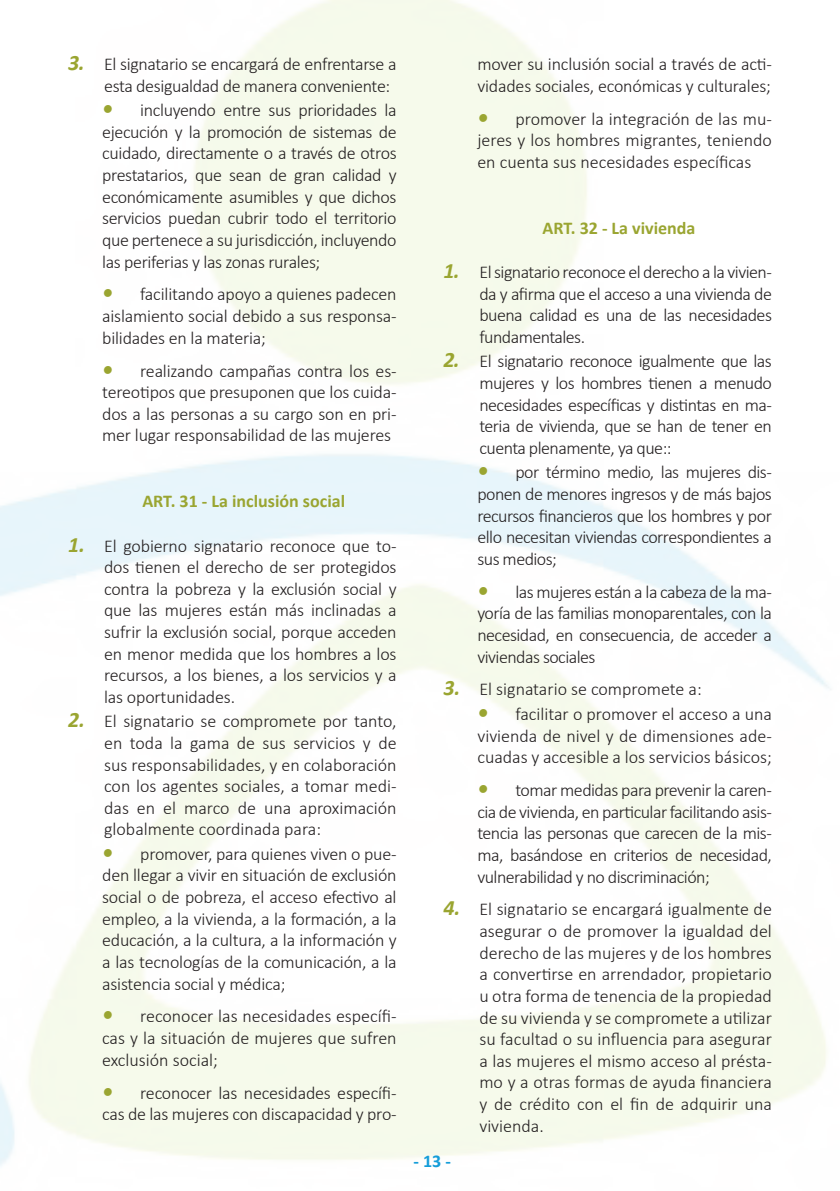
<style>
.page{position:relative;width:840px;height:1191px;background:#fff}
.page>*{position:absolute;margin:0;border:0;box-sizing:border-box;transform-origin:0 0}
.t1{font:300 18px/21.6px "Calibri";letter-spacing:-.01em;color:#231f20;text-align:justify}
.t2{font:700 18px "Calibri";color:#9aa531}
.t3{font:700 18px "Calibri";color:#149dd9}
.s1{font-weight:700;font-style:italic;font-size:22px;color:#9aa531}
</style>
<div class="page">
<p class="t1" style="left:104px;top:53px;width:294px;text-indent:-36px"><span class="s1">3.</span> El signatario se encargará de enfrentarse a esta desigualdad de manera conveniente:</p>
<p class="t1" style="left:102px;top:99px;width:296px"><span class="s1">•</span> incluyendo entre sus prioridades la ejecución y la promoción de sistemas de cuidado, directamente o a través de otros prestatarios, que sean de gran calidad y económicamente asumibles y que dichos servicios puedan cubrir todo el territorio que pertenece a su jurisdicción, incluyendo las periferias y las zonas rurales;</p>
<p class="t1" style="left:102px;top:283px;width:296px"><span class="s1">•</span> facilitando apoyo a quienes padecen aislamiento social debido a sus responsa&shy;bilidades en la materia;</p>
<p class="t1" style="left:102px;top:360px;width:296px"><span class="s1">•</span> realizando campañas contra los es&shy;tereotipos que presuponen que los cuida&shy;dos a las personas a su cargo son en pri&shy;mer lugar responsabilidad de las mujeres</p>
<p class="t2" style="left:142px;top:488px;width:204px">ART. 31 - La inclusión social</p>
<p class="t1" style="left:104px;top:535px;width:294px;text-indent:-36px"><span class="s1">1.</span> El gobierno signatario reconoce que to&shy;dos tienen el derecho de ser protegidos contra la pobreza y la exclusión social y que las mujeres están más inclinadas a sufrir la exclusión social, porque acceden en menor medida que los hombres a los recursos, a los bienes, a los servicios y a las oportunidades.</p>
<p class="t1" style="left:104px;top:710px;width:294px;text-indent:-36px"><span class="s1">2.</span> El signatario se compromete por tanto, en toda la gama de sus servicios y de sus responsabilidades, y en colaboración con los agentes sociales, a tomar medi&shy;das en el marco de una aproximación globalmente coordinada para:</p>
<p class="t1" style="left:102px;top:843px;width:296px"><span class="s1">•</span> promover, para quienes viven o pue&shy;den llegar a vivir en situación de exclusión social o de pobreza, el acceso efectivo al empleo, a la vivienda, a la formación, a la educación, a la cultura, a la información y a las tecnologías de la comunicación, a la asistencia social y médica;</p>
<p class="t1" style="left:102px;top:1005px;width:296px"><span class="s1">•</span> reconocer las necesidades específi&shy;cas y la situación de mujeres que sufren exclusión social;</p>
<p class="t1" style="left:102px;top:1081px;width:296px"><span class="s1">•</span> reconocer las necesidades específi&shy;cas de las mujeres con discapacidad y pro-</p>
<p class="t1" style="left:477px;top:53px;width:296px">mover su inclusión social a través de acti&shy;vidades sociales, económicas y culturales;</p>
<p class="t1" style="left:477px;top:108px;width:296px"><span class="s1">•</span> promover la integración de las mu&shy;jeres y los hombres migrantes, teniendo en cuenta sus necesidades específicas</p>
<p class="t2" style="left:542px;top:215px;width:154px">ART. 32 - La vivienda</p>
<p class="t1" style="left:479px;top:261px;width:294px;text-indent:-36px"><span class="s1">1.</span> El signatario reconoce el derecho a la vivien&shy;da y afirma que el acceso a una vivienda de buena calidad es una de las necesidades fundamentales.</p>
<p class="t1" style="left:479px;top:350px;width:294px;text-indent:-36px"><span class="s1">2.</span> El signatario reconoce igualmente que las mujeres y los hombres tienen a menudo necesidades específicas y distintas en ma&shy;teria de vivienda, que se han de tener en cuenta plenamente, ya que::</p>
<p class="t1" style="left:477px;top:461px;width:296px"><span class="s1">•</span> por término medio, las mujeres dis&shy;ponen de menores ingresos y de más bajos recursos financieros que los hombres y por ello necesitan viviendas correspondientes a sus medios;</p>
<p class="t1" style="left:477px;top:581px;width:296px"><span class="s1">•</span> las mujeres están a la cabeza de la ma&shy;yoría de las familias monoparentales, con la necesidad, en consecuencia, de acceder a viviendas sociales</p>
<p class="t1" style="left:443px;top:678px;width:260px"><span class="s1">3.</span> El signatario se compromete a:</p>
<p class="t1" style="left:477px;top:703px;width:296px"><span class="s1">•</span> facilitar o promover el acceso a una vivienda de nivel y de dimensiones ade&shy;cuadas y accesible a los servicios básicos;</p>
<p class="t1" style="left:477px;top:779px;width:296px"><span class="s1">•</span> tomar medidas para prevenir la caren&shy;cia de vivienda, en particular facilitando asis&shy;tencia las personas que carecen de la mis&shy;ma, basándose en criterios de necesidad, vulnerabilidad y no discriminación;</p>
<p class="t1" style="left:479px;top:898px;width:294px;text-indent:-36px"><span class="s1">4.</span> El signatario se encargará igualmente de asegurar o de promover la igualdad del derecho de las mujeres y de los hombres a convertirse en arrendador, propietario u otra forma de tenencia de la propiedad de su vivienda y se compromete a utilizar su facultad o su influencia para asegurar a las mujeres el mismo acceso al présta&shy;mo y a otras formas de ayuda financiera y de crédito con el fin de adquirir una vivienda.</p>
<p class="t3" style="left:413px;top:1148px;width:39px">- 13 -</p>
</div>
